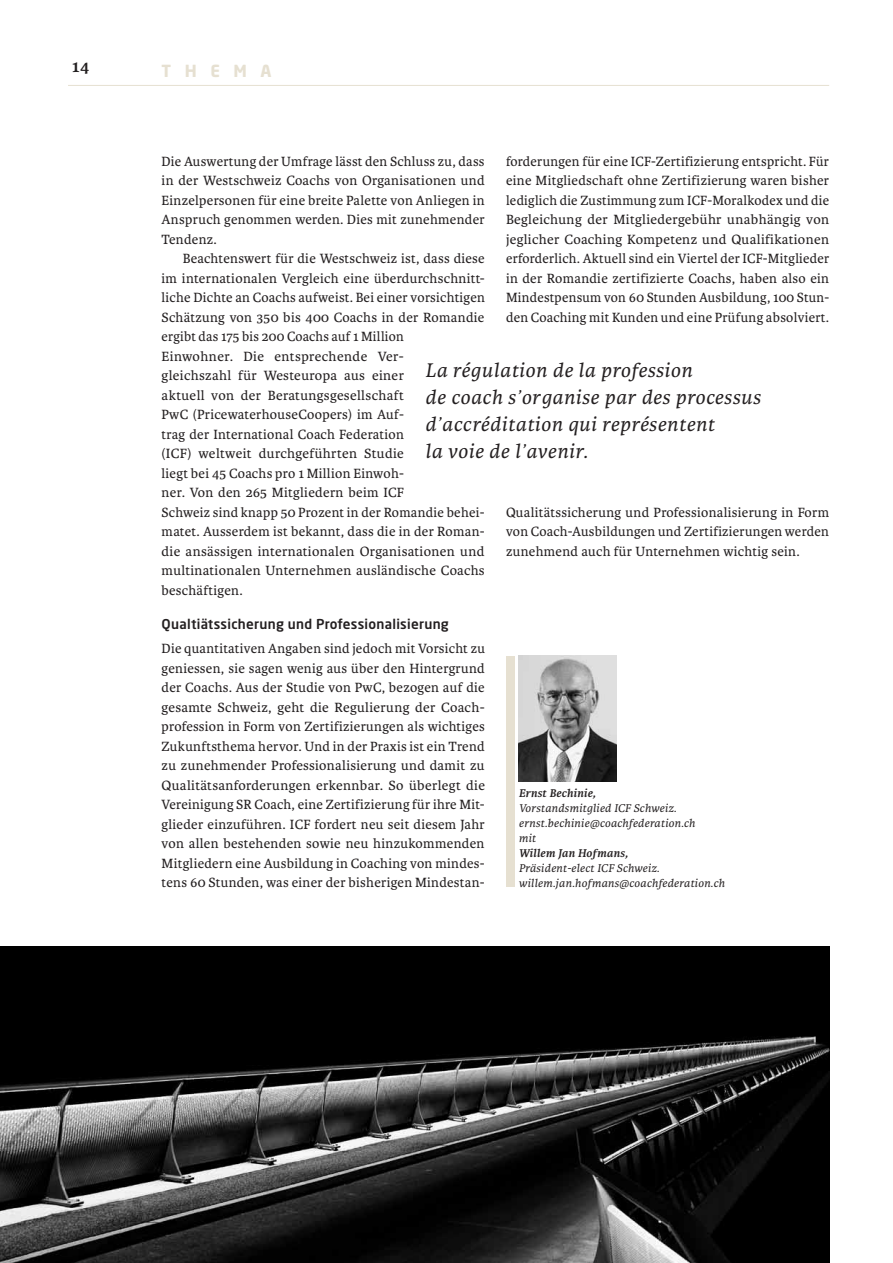
<style>
.page{position:relative;width:893px;height:1263px;background:#fff}
.page>*{position:absolute;margin:0;border:0;box-sizing:border-box;transform-origin:0 0}
.t1{font:italic 21px/27px "Karmina Basic";letter-spacing:.03em;color:#231f20}
.t2{font:700 18px "Karmina Basic";color:#231f20}
.t3{font:700 16.5px "Neo Sans";letter-spacing:.82em;color:#e6e0d1}
.t4{font:14.25px/19.5px "Karmina Basic";letter-spacing:.02em;color:#231f20;text-align:justify}
.t5{font:500 13.5px "Neo Sans";letter-spacing:.02em;color:#231f20}
.t6{font:italic 12px/15px "Karmina Basic";letter-spacing:.02em;color:#231f20}
.t7{font:italic 700 12px "Karmina Basic";letter-spacing:.02em;color:#231f20}
</style>
<div class="page">
<hr style="left:68px;top:85px;width:761px;height:1px;background:#e6e0d1">
<div style="left:506px;top:656px;width:8px;height:231px;background:#e6e0d1"></div>
<img style="left:519px;top:656px;width:98px;height:125px">
<img style="left:0;top:946px;width:829px;height:317px">
<p class="t2" style="left:72px;top:56px;width:18px">14</p>
<p class="t3" style="left:162px;top:60px;width:111px">THEMA</p>
<p class="t4" style="left:162px;top:151px;width:325px">Die Auswertung der Umfrage lässt den Schluss zu, dass in der Westschweiz Coachs von Organisationen und Einzelpersonen für eine breite Palette von Anliegen in Anspruch genommen werden. Dies mit zunehmender Tendenz.</p>
<p class="t4" style="left:162px;top:249px;width:325px;text-align:left;text-indent:21px">Beachtenswert für die Westschweiz ist, dass diese im internationalen Vergleich eine überdurchschnitt&shy;liche Dichte an Coachs aufweist. Bei einer vorsichtigen Schätzung von 350 bis 400 Coachs in der Romandie ergibt das 175 bis 200 Coachs auf 1 Million<br>Einwohner. Die entsprechende Ver-<br>gleichszahl für Westeuropa aus einer<br>aktuell von der Beratungsgesellschaft<br>PwC (PricewaterhouseCoopers) im Auf-<br>trag der International Coach Federation<br>(ICF) weltweit durchgeführten Studie<br>liegt bei 45 Coachs pro 1 Million Einwoh-<br>ner. Von den 265 Mitgliedern beim ICF<br>Schweiz sind knapp 50 Prozent in der Romandie behei&shy;matet. Ausserdem ist bekannt, dass die in der Roman&shy;die ansässigen internationalen Organisationen und multinationalen Unternehmen ausländische Coachs beschäftigen.</p>
<p class="t5" style="left:162px;top:616px;width:289px">Qualtiätssicherung und Professionalisierung</p>
<p class="t4" style="left:162px;top:639px;width:325px">Die quantitativen Angaben sind jedoch mit Vorsicht zu geniessen, sie sagen wenig aus über den Hintergrund der Coachs. Aus der Studie von PwC, bezogen auf die gesamte Schweiz, geht die Regulierung der Coach&shy;profession in Form von Zertifizierungen als wichtiges Zukunftsthema hervor. Und in der Praxis ist ein Trend zu zunehmender Professionalisierung und damit zu Qualitätsanforderungen erkennbar. So überlegt die Vereinigung SR Coach, eine Zertifizierung für ihre Mit&shy;glieder einzuführen. ICF fordert neu seit diesem Jahr von allen bestehenden sowie neu hinzukommenden Mitgliedern eine Ausbildung in Coaching von mindes&shy;tens 60 Stunden, was einer der bisherigen Mindestan-</p>
<p class="t4" style="left:506px;top:151px;width:325px">forderungen für eine ICF-Zertifizierung entspricht. Für eine Mitgliedschaft ohne Zertifizierung waren bisher lediglich die Zustimmung zum ICF-Moralkodex und die Begleichung der Mitgliedergebühr unabhängig von jeglicher Coaching Kompetenz und Qualifikationen erforderlich. Aktuell sind ein Viertel der ICF-Mitglieder in der Romandie zertifizierte Coachs, haben also ein Mindestpensum von 60 Stunden Ausbildung, 100 Stun&shy;den Coaching mit Kunden und eine Prüfung absolviert.</p>
<h1 class="t1" style="left:425px;top:357px;width:337px">La régulation de la profession<br>de coach sʼorganise par des processus dʼaccréditation qui représentent<br>la voie de lʼavenir.</h1>
<p class="t4" style="left:506px;top:502px;width:325px">Qualitätssicherung und Professionalisierung in Form von Coach-Ausbildungen und Zertifizierungen werden zunehmend auch für Unternehmen wichtig sein.</p>
<p class="t7" style="left:519px;top:786px;width:79px">Ernst Bechinie,</p>
<p class="t6" style="left:519px;top:800px;width:178px">Vorstandsmitglied ICF Schweiz. ernst.bechinie@coachfederation.ch mit</p>
<p class="t7" style="left:519px;top:846px;width:111px">Willem Jan Hofmans,</p>
<p class="t6" style="left:519px;top:860px;width:208px">Präsident-elect ICF Schweiz. willem.jan.hofmans@coachfederation.ch</p>
</div>
